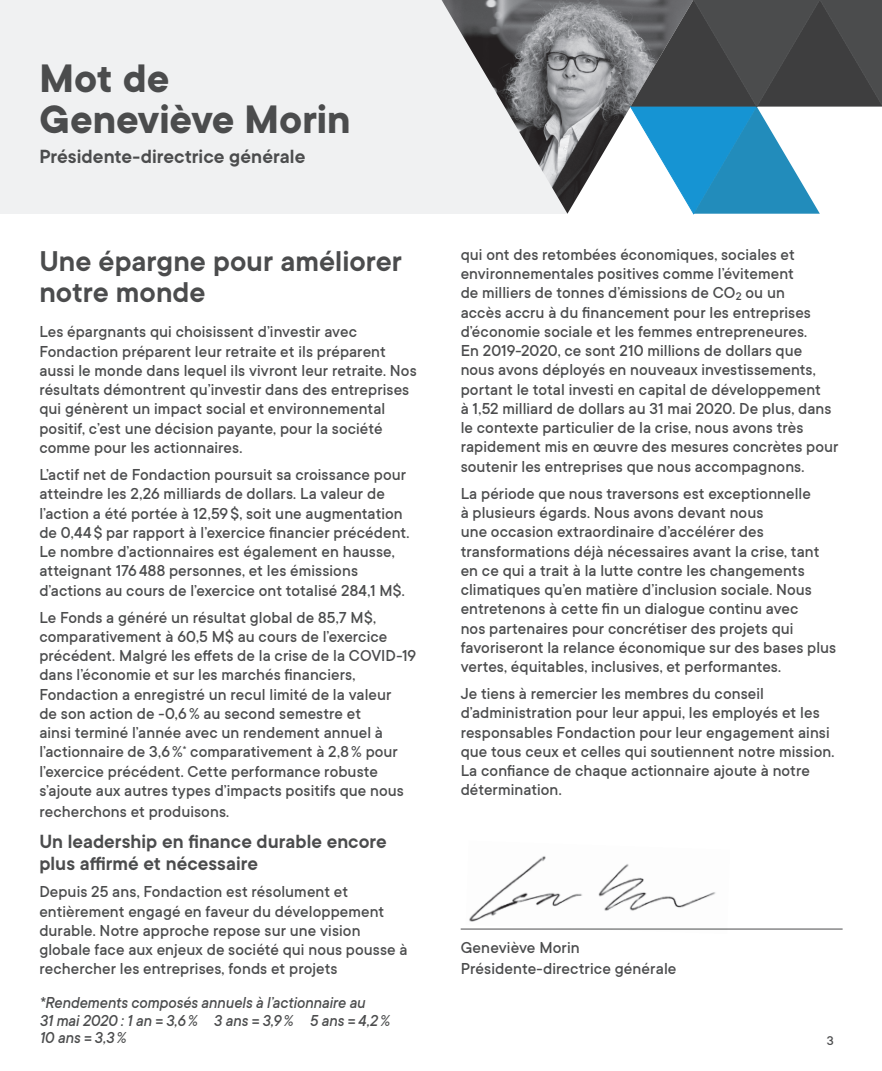
<style>
.page{position:relative;width:882px;height:1071px;background:#fff}
.page>*{position:absolute;margin:0;border:0;box-sizing:border-box;transform-origin:0 0}
.t1{font:700 43.75px/40.2px "TT Commons";color:#4b4c4d}
.t2{font:600 31.5px/31.5px "TT Commons";color:#4b4c4d}
.t3{font:600 21px/22.8px "TT Commons";color:#4b4c4d}
.t4{font:500 17.5px/19.2px "TT Commons";letter-spacing:.005em;color:#4b4c4d}
.t5{font:italic 500 17.5px/17.5px "TT Commons";letter-spacing:-.005em;color:#4b4c4d;scale:.95 1}
.t6{font:500 14px "TT Commons";color:#4b4c4d}
</style>
<div class="page">
<div style="left:0;top:0;width:567px;height:214px;background:#f0f1f2"></div>
<img style="left:442px;top:0;width:188px;height:214px">
<svg style="left:630px;top:0;width:252px;height:214px"></svg>
<hr style="left:461px;top:929px;width:382px;height:1px;background:#4b4c4d">
<img style="left:466px;top:856px;width:264px;height:74px">
<h1 class="t1" style="left:39px;top:57px;width:313px">Mot de<br>Geneviève Morin</h1>
<p class="t3" style="left:39px;top:145px;width:268px">Présidente-directrice générale</p>
<h2 class="t2" style="left:39px;top:244px;width:364px">Une épargne pour améliorer notre monde</h2>
<p class="t4" style="left:39px;top:322px;width:379px">Les épargnants qui choisissent d’investir avec Fondaction préparent leur retraite et ils préparent aussi le monde dans lequel ils vivront leur retraite. Nos résultats démontrent qu’investir dans des entreprises qui génèrent un impact social et environnemental positif, c’est une décision payante, pour la société comme pour les actionnaires.</p>
<p class="t4" style="left:39px;top:464px;width:372px">L’actif net de Fondaction poursuit sa croissance pour atteindre les 2,26 milliards de dollars. La valeur de l’action a été portée à 12,59$, soit une augmentation de 0,44 $ par rapport à l’exercice financier précédent.<br>Le nombre d’actionnaires est également en hausse, atteignant 176 488 personnes, et les émissions d’actions au cours de l’exercice ont totalisé 284,1 M$.</p>
<p class="t4" style="left:39px;top:607px;width:378px">Le Fonds a généré un résultat global de 85,7 M$, comparativement à 60,5 M$ au cours de l’exercice précédent. Malgré les effets de la crise de la COVID-19 dans l’économie et sur les marchés financiers, Fondaction a enregistré un recul limité de la valeur<br>de son action de -0,6% au second semestre et<br>ainsi terminé l’année avec un rendement annuel à l’actionnaire de 3,6%<sup>*</sup> comparativement à 2,8% pour l’exercice précédent. Cette performance robuste s’ajoute aux autres types d’impacts positifs que nous</p>
<p class="t4" style="left:39px;top:801px;width:191px">recherchons et produisons.</p>
<p class="t3" style="left:39px;top:829px;width:349px">Un leadership en finance durable encore plus affirmé et nécessaire</p>
<p class="t4" style="left:39px;top:882px;width:370px">Depuis 25 ans, Fondaction est résolument et entièrement engagé en faveur du développement durable. Notre approche repose sur une vision globale face aux enjeux de société qui nous pousse à rechercher les entreprises, fonds et projets</p>
<p class="t5" style="left:39px;top:993px;width:370px">*Rendements composés annuels à l’actionnaire au<br>31 mai 2020 : 1 an = 3,6% 3 ans = 3,9% 5 ans = 4,2%<br>10 ans = 3,3%</p>
<p class="t4" style="left:461px;top:244px;width:379px">qui ont des retombées économiques, sociales et environnementales positives comme l’évitement<br>de milliers de tonnes d’émissions de CO<sub>2</sub> ou un<br>accès accru à du financement pour les entreprises d’économie sociale et les femmes entrepreneures.<br>En 2019-2020, ce sont 210 millions de dollars que nous avons déployés en nouveaux investissements, portant le total investi en capital de développement<br>à 1,52 milliard de dollars au 31 mai 2020. De plus, dans le contexte particulier de la crise, nous avons très rapidement mis en œuvre des mesures concrètes pour soutenir les entreprises que nous accompagnons.</p>
<p class="t4" style="left:461px;top:483px;width:377px">La période que nous traversons est exceptionnelle<br>à plusieurs égards. Nous avons devant nous<br>une occasion extraordinaire d’accélérer des transformations déjà nécessaires avant la crise, tant en ce qui a trait à la lutte contre les changements climatiques qu’en matière d’inclusion sociale. Nous entretenons à cette fin un dialogue continu avec<br>nos partenaires pour concrétiser des projets qui favoriseront la relance économique sur des bases plus vertes, équitables, inclusives, et performantes.</p>
<p class="t4" style="left:461px;top:684px;width:375px">Je tiens à remercier les membres du conseil d’administration pour leur appui, les employés et les responsables Fondaction pour leur engagement ainsi que tous ceux et celles qui soutiennent notre mission.<br>La confiance de chaque actionnaire ajoute à notre détermination.</p>
<p class="t4" style="left:461px;top:937px;width:217px;line-height:21px">Geneviève Morin<br>Présidente-directrice générale</p>
<p class="t6" style="left:827px;top:1031px;width:8px">3</p>
</div>
